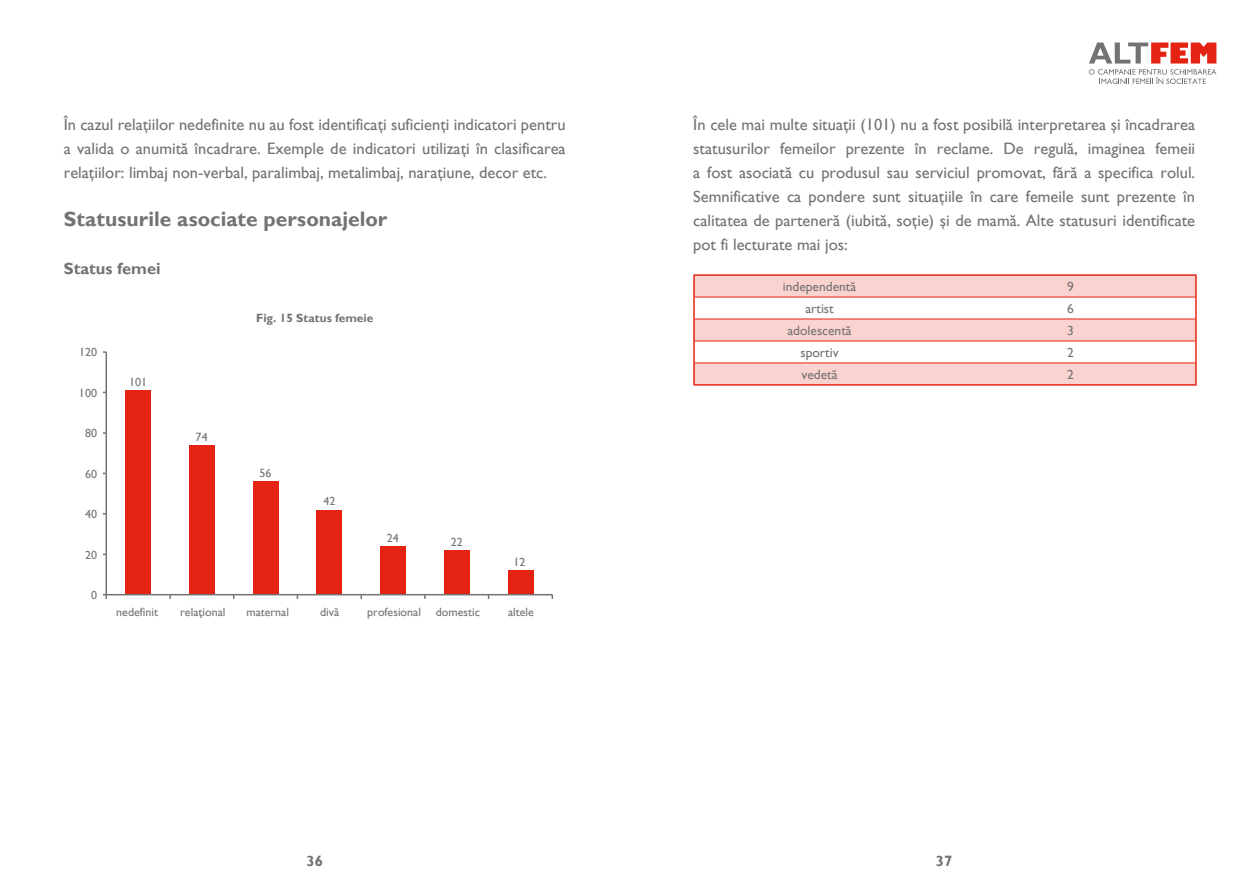
<style>
.page{position:relative;width:1259px;height:893px;background:#fff}
.page>*{position:absolute;margin:0;border:0;box-sizing:border-box;transform-origin:0 0}
.t1{font:700 21px "Gill Sans RO";letter-spacing:.005em;color:#747373}
.t2{font:16.5px/24px "Gill Sans RO";color:#747373;text-align:justify}
.t3{font:700 16.5px "Gill Sans RO";color:#747373}
.t4{font:700 15px "Gill Sans RO";color:#747373}
.t5{font:13.5px "Gill Sans RO";color:#747373}
.t6{font:12px "Gill Sans RO";color:#747373}
.t7{font:700 12px "Gill Sans RO";color:#747373}
</style>
<div class="page">
<svg style="left:1089px;top:43px;width:127px;height:41px"></svg>
<div style="left:508px;top:570px;width:25px;height:25px;background:#e42313"></div>
<div style="left:444px;top:550px;width:25px;height:45px;background:#e42313"></div>
<div style="left:380px;top:546px;width:26px;height:49px;background:#e42313"></div>
<div style="left:316px;top:510px;width:26px;height:85px;background:#e42313"></div>
<div style="left:253px;top:481px;width:25px;height:114px;background:#e42313"></div>
<div style="left:189px;top:445px;width:25px;height:150px;background:#e42313"></div>
<div style="left:125px;top:391px;width:26px;height:204px;background:#e42313"></div>
<hr style="left:105px;top:352px;width:2px;height:243px;background:#747373">
<hr style="left:106px;top:594px;width:446px;height:1px;background:#747373">
<svg style="left:103px;top:594px;width:4px;height:5px"></svg>
<hr style="left:693px;top:274px;width:252px;height:2px;background:#e42313">
<hr style="left:693px;top:276px;width:2px;height:21px;background:#e42313">
<hr style="left:945px;top:274px;width:251px;height:2px;background:#e42313">
<hr style="left:693px;top:297px;width:2px;height:22px;background:#e42313">
<hr style="left:693px;top:319px;width:2px;height:22px;background:#e42313">
<hr style="left:693px;top:341px;width:2px;height:22px;background:#e42313">
<hr style="left:693px;top:363px;width:2px;height:21px;background:#e42313">
<svg style="left:694px;top:276px;width:502px;height:108px"></svg>
<hr style="left:693px;top:384px;width:252px;height:2px;background:#e42313">
<hr style="left:945px;top:384px;width:251px;height:2px;background:#e42313">
<hr style="left:695px;top:297px;width:250px;height:1px;background:#e42313">
<hr style="left:945px;top:297px;width:250px;height:1px;background:#e42313">
<hr style="left:695px;top:319px;width:250px;height:1px;background:#e42313">
<hr style="left:945px;top:319px;width:250px;height:1px;background:#e42313">
<hr style="left:695px;top:341px;width:250px;height:1px;background:#e42313">
<hr style="left:945px;top:341px;width:250px;height:1px;background:#e42313">
<hr style="left:695px;top:363px;width:250px;height:1px;background:#e42313">
<hr style="left:945px;top:363px;width:250px;height:1px;background:#e42313">
<p class="t2" style="left:64px;top:113px;width:503px">În cazul relațiilor nedefinite nu au fost identificați suficienți indicatori pentru a valida o anumită încadrare. Exemple de indicatori utilizați în clasificarea relațiilor: limbaj non-verbal, paralimbaj, metalimbaj, narațiune, decor etc.</p>
<p class="t1" style="left:64px;top:207px;width:325px">Statusurile asociate personajelor</p>
<p class="t3" style="left:64px;top:259px;width:98px">Status femei</p>
<p class="t7" style="left:256px;top:311px;width:119px">Fig. 15 Status femeie</p>
<p class="t6" style="left:79px;top:345px;width:19px">120</p>
<p class="t6" style="left:79px;top:386px;width:19px">100</p>
<p class="t6" style="left:85px;top:426px;width:13px">80</p>
<p class="t6" style="left:85px;top:467px;width:13px">60</p>
<p class="t6" style="left:85px;top:507px;width:13px">40</p>
<p class="t6" style="left:85px;top:548px;width:13px">20</p>
<p class="t6" style="left:91px;top:588px;width:7px">0</p>
<p class="t6" style="left:129px;top:375px;width:19px">101</p>
<p class="t6" style="left:196px;top:430px;width:13px">74</p>
<p class="t6" style="left:260px;top:466px;width:13px">56</p>
<p class="t6" style="left:323px;top:494px;width:13px">42</p>
<p class="t6" style="left:387px;top:531px;width:13px">24</p>
<p class="t6" style="left:451px;top:535px;width:13px">22</p>
<p class="t6" style="left:513px;top:555px;width:13px">12</p>
<p class="t6" style="left:116px;top:605px;width:43px">nedefinit</p>
<p class="t6" style="left:180px;top:605px;width:47px">relaţional</p>
<p class="t6" style="left:246px;top:605px;width:44px">maternal</p>
<p class="t6" style="left:320px;top:605px;width:21px">divă</p>
<p class="t6" style="left:367px;top:605px;width:114px">profesional domestic</p>
<p class="t6" style="left:508px;top:605px;width:27px">altele</p>
<p class="t2" style="left:693px;top:113px;width:503px">În cele mai multe situații (101) nu a fost posibilă interpretarea și încadrarea statusurilor femeilor prezente în reclame. De regulă, imaginea femeii a fost asociată cu produsul sau serviciul promovat, fără a specifica rolul.<br>Semnificative ca pondere sunt situațiile în care femeile sunt prezente în calitatea de parteneră (iubită, soție) și de mamă. Alte statusuri identificate pot fi lecturate mai jos:</p>
<p class="t5" style="left:783px;top:278px;width:75px">independentă</p>
<p class="t5" style="left:1067px;top:278px;width:8px">9</p>
<p class="t5" style="left:805px;top:300px;width:30px">artist</p>
<p class="t5" style="left:1067px;top:300px;width:8px">6</p>
<p class="t5" style="left:787px;top:322px;width:66px">adolescentă</p>
<p class="t5" style="left:1067px;top:322px;width:8px">3</p>
<p class="t5" style="left:800px;top:344px;width:40px">sportiv</p>
<p class="t5" style="left:1067px;top:344px;width:8px">2</p>
<p class="t5" style="left:801px;top:366px;width:37px">vedetă</p>
<p class="t5" style="left:1067px;top:366px;width:8px">2</p>
<p class="t4" style="left:306px;top:852px;width:18px">36</p>
<p class="t4" style="left:936px;top:852px;width:18px">37</p>
</div>
